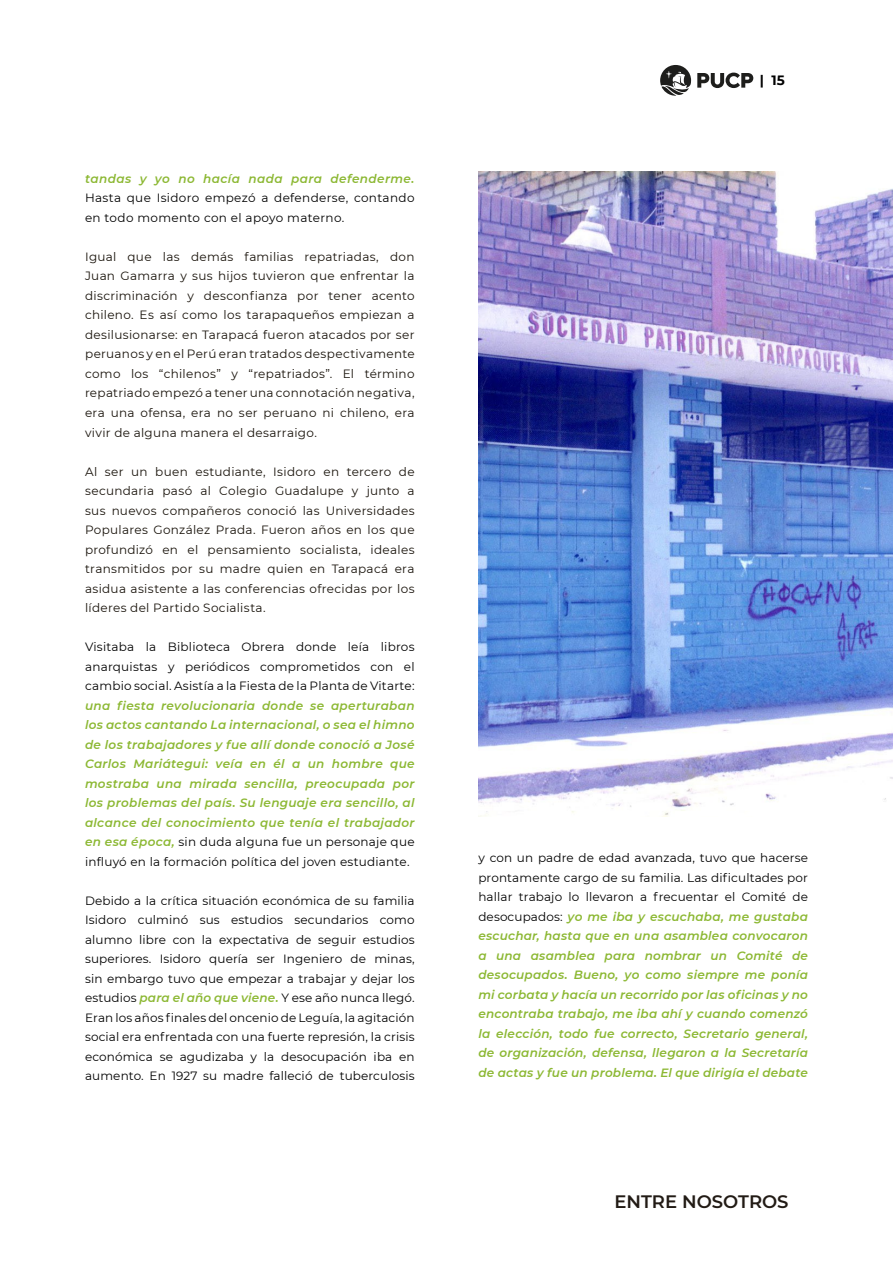
<style>
.page{position:relative;width:893px;height:1263px;background:#fff}
.page>*{position:absolute;margin:0;border:0;box-sizing:border-box;transform-origin:0 0}
.t1{font:600 18px "Montserrat";color:#221b15}
.t2{font:700 13.5px "Montserrat";color:#000}
.t3{font:italic 600 12px/19.5px "Montserrat";letter-spacing:.025em;color:#8cb833;text-align:justify}
.t4{font:12px/19.5px "Montserrat";letter-spacing:.025em;color:#19130b;text-align:justify}
.t5{font:12px/19.5px "Montserrat";letter-spacing:.02em;color:#000;text-align:justify}
.s1{font-weight:400;font-style:normal;color:#000}
.s2{font-weight:600;font-style:italic;color:#8cb833}
</style>
<div class="page">
<svg style="left:660px;top:65px;width:31px;height:31px"></svg>
<svg style="left:697px;top:73px;width:56px;height:15px"></svg>
<img style="left:478px;top:171px;width:415px;height:645px">
<p class="t3" style="left:85px;top:168px;width:331px">tandas y yo no hacía nada para defenderme.</p>
<p class="t5" style="left:85px;top:188px;width:331px">Hasta que Isidoro empezó a defenderse, contando en todo momento con el apoyo materno.</p>
<p class="t4" style="left:85px;top:247px;width:331px">Igual que las demás familias repatriadas, don Juan Gamarra y sus hijos tuvieron que enfrentar la discriminación y desconfianza por tener acento chileno. Es así como los tarapaqueños empiezan a desilusionarse: en Tarapacá fueron atacados por ser peruanos y en el Perú eran tratados despectivamente como los “chilenos” y “repatriados”. El término repatriado empezó a tener una connotación negativa, era una ofensa, era no ser peruano ni chileno, era vivir de alguna manera el desarraigo.</p>
<p class="t4" style="left:85px;top:461px;width:331px">Al ser un buen estudiante, Isidoro en tercero de secundaria pasó al Colegio Guadalupe y junto a sus nuevos compañeros conoció las Universidades Populares González Prada. Fueron años en los que profundizó en el pensamiento socialista, ideales transmitidos por su madre quien en Tarapacá era asidua asistente a las conferencias ofrecidas por los líderes del Partido Socialista.</p>
<p class="t5" style="left:85px;top:637px;width:331px">Visitaba la Biblioteca Obrera donde leía libros anarquistas y periódicos comprometidos con el cambio social. Asistía a la Fiesta de la Planta de Vitarte:</p>
<p class="t3" style="left:85px;top:695px;width:331px">una fiesta revolucionaria donde se aperturaban los actos cantando La internacional, o sea el himno de los trabajadores y fue allí donde conoció a José Carlos Mariátegui: veía en él a un hombre que mostraba una mirada sencilla, preocupada por los problemas del país. Su lenguaje era sencillo, al alcance del conocimiento que tenía el trabajador en esa época, <span class="s1">sin duda alguna fue un personaje que influyó en la formación política del joven estudiante.</span></p>
<p class="t5" style="left:85px;top:890px;width:331px">Debido a la crítica situación económica de su familia Isidoro culminó sus estudios secundarios como alumno libre con la expectativa de seguir estudios superiores. Isidoro quería ser Ingeniero de minas, sin embargo tuvo que empezar a trabajar y dejar los estudios <span class="s2">para el año que viene.</span> Y ese año nunca llegó.<br>Eran los años finales del oncenio de Leguía, la agitación social era enfrentada con una fuerte represión, la crisis económica se agudizaba y la desocupación iba en aumento. En 1927 su madre falleció de tuberculosis</p>
<p class="t2" style="left:760px;top:70px;width:27px">| 15</p>
<p class="t3" style="left:478px;top:848px;width:331px"><span class="s1">y con un padre de edad avanzada, tuvo que hacerse prontamente cargo de su familia. Las dificultades por hallar trabajo lo llevaron a frecuentar el Comité de desocupados:</span> yo me iba y escuchaba, me gustaba escuchar, hasta que en una asamblea convocaron a una asamblea para nombrar un Comité de desocupados. Bueno, yo como siempre me ponía mi corbata y hacía un recorrido por las oficinas y no encontraba trabajo, me iba ahí y cuando comenzó la elección, todo fue correcto, Secretario general, de organización, defensa, llegaron a la Secretaría de actas y fue un problema. El que dirigía el debate</p>
<h1 class="t1" style="left:614px;top:1188px;width:176px">ENTRE NOSOTROS</h1>
</div>
